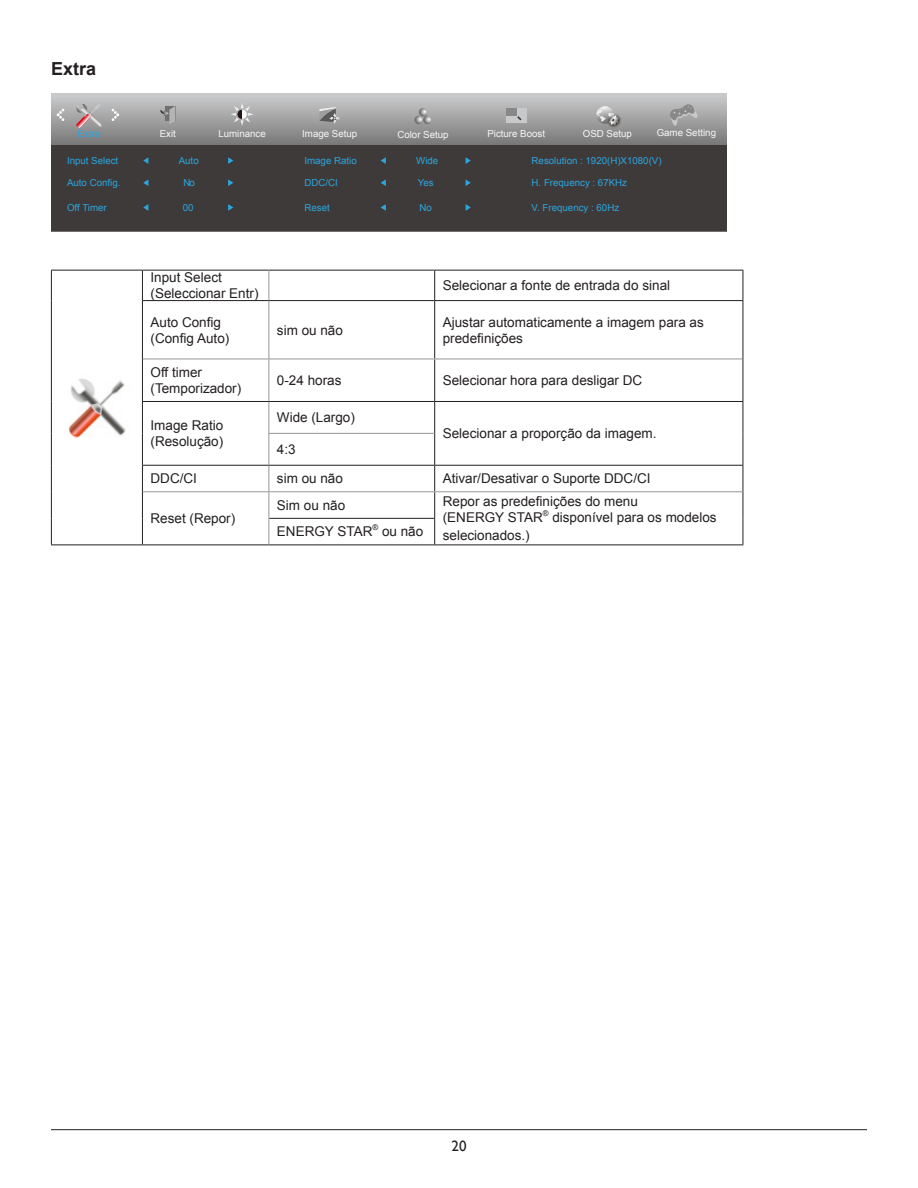
<style>
.page{position:relative;width:918px;height:1188px;background:#fff}
.page>*{position:absolute;margin:0;border:0;box-sizing:border-box;transform-origin:0 0}
.Heading_3{font:700 18px "Arial";color:#231f20}
.t1{font:15px "Gill Sans Alt One WGL";color:#231f20}
.无间隔{font:13.5px/16.2px "Arial";color:#231f20}
.正文_text-1{font:13.5px "Arial";color:#231f20}
.t2{font:9.75px "Arial";color:#2ca6e0}
.t3{font:9.75px "Arial";color:#f7f7f7}
.无间隔-2{font:7.8px "Arial";color:#231f20}
</style>
<div class="page">
<hr style="left:51px;top:1129px;width:816px;height:1px;background:#231f20">
<svg style="left:51px;top:94px;width:675px;height:51px;background:#a0a0a1"></svg>
<div style="left:51px;top:145px;width:675px;height:86px;background:#3e3a39"></div>
<svg style="left:57px;top:109px;width:7px;height:12px"></svg>
<svg style="left:111px;top:109px;width:8px;height:12px"></svg>
<div style="left:506px;top:108px;width:21px;height:15px;background:#c8c9ca"></div>
<div style="left:506px;top:108px;width:10px;height:7px;background:#888"></div>
<img style="left:606px;top:112px;width:17px;height:18px">
<svg style="left:596px;top:106px;width:23px;height:19px"></svg>
<svg style="left:160px;top:106px;width:15px;height:19px"></svg>
<svg style="left:230px;top:103px;width:24px;height:23px"></svg>
<svg style="left:319px;top:107px;width:21px;height:17px"></svg>
<svg style="left:414px;top:108px;width:18px;height:16px"></svg>
<svg style="left:143px;top:204px;width:5px;height:7px"></svg>
<svg style="left:228px;top:204px;width:5px;height:7px"></svg>
<svg style="left:143px;top:157px;width:5px;height:7px"></svg>
<svg style="left:228px;top:157px;width:5px;height:7px"></svg>
<svg style="left:143px;top:180px;width:5px;height:6px"></svg>
<svg style="left:228px;top:179px;width:5px;height:7px"></svg>
<svg style="left:381px;top:204px;width:5px;height:7px"></svg>
<svg style="left:466px;top:204px;width:5px;height:7px"></svg>
<svg style="left:381px;top:157px;width:5px;height:7px"></svg>
<svg style="left:466px;top:157px;width:5px;height:7px"></svg>
<svg style="left:381px;top:179px;width:5px;height:7px"></svg>
<svg style="left:466px;top:179px;width:5px;height:7px"></svg>
<svg style="left:75px;top:103px;width:29px;height:25px"></svg>
<svg style="left:670px;top:104px;width:27px;height:22px"></svg>
<hr style="left:51px;top:270px;width:91px;height:1px;background:#231f20">
<hr style="left:51px;top:271px;width:1px;height:30px;background:#231f20">
<hr style="left:142px;top:270px;width:127px;height:1px;background:#231f20">
<svg style="left:142px;top:271px;width:1px;height:29px"></svg>
<hr style="left:269px;top:270px;width:166px;height:1px;background:#231f20">
<hr style="left:435px;top:270px;width:308px;height:1px;background:#231f20">
<svg style="left:434px;top:271px;width:1px;height:29px"></svg>
<svg style="left:743px;top:271px;width:1px;height:29px"></svg>
<hr style="left:51px;top:301px;width:1px;height:58px;background:#231f20">
<hr style="left:142px;top:300px;width:127px;height:1px;background:#231f20">
<hr style="left:142px;top:301px;width:1px;height:58px;background:#231f20">
<hr style="left:269px;top:300px;width:166px;height:1px;background:#231f20">
<hr style="left:435px;top:300px;width:308px;height:1px;background:#231f20">
<hr style="left:434px;top:301px;width:1px;height:58px;background:#231f20">
<hr style="left:743px;top:301px;width:1px;height:58px;background:#231f20">
<hr style="left:51px;top:359px;width:1px;height:42px;background:#231f20">
<hr style="left:142px;top:359px;width:1px;height:42px;background:#231f20">
<hr style="left:434px;top:359px;width:1px;height:42px;background:#231f20">
<hr style="left:743px;top:359px;width:1px;height:42px;background:#231f20">
<hr style="left:51px;top:401px;width:1px;height:32px;background:#231f20">
<hr style="left:142px;top:401px;width:127px;height:1px;background:#231f20">
<hr style="left:142px;top:402px;width:1px;height:31px;background:#231f20">
<hr style="left:269px;top:401px;width:166px;height:1px;background:#231f20">
<hr style="left:435px;top:401px;width:308px;height:1px;background:#231f20">
<hr style="left:434px;top:402px;width:1px;height:31px;background:#231f20">
<hr style="left:743px;top:402px;width:1px;height:31px;background:#231f20">
<hr style="left:51px;top:433px;width:1px;height:32px;background:#231f20">
<hr style="left:142px;top:433px;width:1px;height:32px;background:#231f20">
<hr style="left:434px;top:433px;width:1px;height:32px;background:#231f20">
<hr style="left:743px;top:433px;width:1px;height:32px;background:#231f20">
<hr style="left:142px;top:465px;width:127px;height:1px;background:#231f20">
<hr style="left:269px;top:465px;width:166px;height:1px;background:#231f20">
<hr style="left:435px;top:465px;width:308px;height:1px;background:#231f20">
<svg style="left:51px;top:465px;width:1px;height:80px"></svg>
<svg style="left:142px;top:466px;width:1px;height:79px"></svg>
<hr style="left:269px;top:518px;width:166px;height:1px;background:#231f20">
<svg style="left:434px;top:466px;width:1px;height:79px"></svg>
<svg style="left:743px;top:466px;width:1px;height:79px"></svg>
<hr style="left:51px;top:545px;width:91px;height:1px;background:#231f20">
<hr style="left:142px;top:545px;width:127px;height:1px;background:#231f20">
<hr style="left:269px;top:545px;width:166px;height:1px;background:#231f20">
<hr style="left:435px;top:545px;width:308px;height:1px;background:#231f20">
<svg style="left:268px;top:271px;width:1px;height:29px"></svg>
<hr style="left:268px;top:301px;width:1px;height:58px;background:#939598">
<hr style="left:143px;top:359px;width:126px;height:1px;background:#939598">
<hr style="left:269px;top:359px;width:166px;height:1px;background:#939598">
<hr style="left:268px;top:359px;width:1px;height:42px;background:#939598">
<hr style="left:435px;top:359px;width:308px;height:1px;background:#939598">
<hr style="left:268px;top:402px;width:1px;height:31px;background:#939598">
<hr style="left:268px;top:433px;width:166px;height:1px;background:#939598">
<hr style="left:268px;top:434px;width:1px;height:31px;background:#939598">
<hr style="left:143px;top:491px;width:126px;height:1px;background:#939598">
<hr style="left:269px;top:491px;width:166px;height:1px;background:#939598">
<hr style="left:435px;top:491px;width:308px;height:1px;background:#939598">
<svg style="left:268px;top:466px;width:1px;height:79px"></svg>
<img style="left:68px;top:378px;width:58px;height:60px">
<p class="Heading_3" style="left:51px;top:57px;width:47px">Extra</p>
<p class="t2" style="left:78px;top:127px;width:24px">Extra</p>
<p class="t3" style="left:657px;top:126px;width:61px">Game Setting</p>
<p class="t3" style="left:160px;top:127px;width:18px">Exit</p>
<p class="t3" style="left:218px;top:127px;width:49px">Luminance</p>
<p class="t3" style="left:302px;top:127px;width:57px">Image Setup</p>
<p class="t3" style="left:397px;top:128px;width:53px">Color Setup</p>
<p class="t3" style="left:487px;top:127px;width:59px">Picture Boost</p>
<p class="t3" style="left:583px;top:127px;width:51px">OSD Setup</p>
<p class="t2" style="left:67px;top:154px;width:53px">Input Select</p>
<p class="t2" style="left:179px;top:154px;width:21px">Auto</p>
<p class="t2" style="left:67px;top:176px;width:55px">Auto Config.</p>
<p class="t2" style="left:183px;top:176px;width:13px">No</p>
<p class="t2" style="left:67px;top:201px;width:41px">Off Timer</p>
<p class="t2" style="left:183px;top:201px;width:12px">00</p>
<p class="t2" style="left:304px;top:154px;width:54px">Image Ratio</p>
<p class="t2" style="left:416px;top:154px;width:24px">Wide</p>
<p class="t2" style="left:304px;top:176px;width:35px">DDC/CI</p>
<p class="t2" style="left:418px;top:176px;width:17px">Yes</p>
<p class="t2" style="left:304px;top:201px;width:27px">Reset</p>
<p class="t2" style="left:420px;top:201px;width:14px">No</p>
<p class="t2" style="left:532px;top:154px;width:132px">Resolution : 1920(H)X1080(V)</p>
<p class="t2" style="left:532px;top:176px;width:97px">H. Frequency : 67KHz</p>
<p class="t2" style="left:532px;top:201px;width:89px">V. Frequency : 60Hz</p>
<p class="无间隔" style="left:151px;top:269px;width:110px">Input Select (Seleccionar Entr)</p>
<p class="正文_text-1" style="left:443px;top:277px;width:229px">Selecionar a fonte de entrada do sinal</p>
<p class="无间隔" style="left:151px;top:314px;width:80px">Auto Config (Config Auto)</p>
<p class="无间隔" style="left:277px;top:322px;width:68px">sim ou não</p>
<p class="无间隔" style="left:443px;top:314px;width:263px">Ajustar automaticamente a imagem para as predefinições</p>
<p class="无间隔" style="left:151px;top:364px;width:92px">Off timer (Temporizador)</p>
<p class="无间隔" style="left:277px;top:372px;width:66px">0-24 horas</p>
<p class="无间隔" style="left:443px;top:372px;width:201px">Selecionar hora para desligar DC</p>
<p class="无间隔" style="left:151px;top:417px;width:74px">Image Ratio (Resolução)</p>
<p class="无间隔" style="left:277px;top:410px;width:80px">Wide (Largo)</p>
<p class="无间隔" style="left:443px;top:425px;width:215px">Selecionar a proporção da imagem.</p>
<p class="正文_text-1" style="left:277px;top:441px;width:20px">4:3</p>
<p class="无间隔" style="left:151px;top:471px;width:48px">DDC/CI</p>
<p class="无间隔" style="left:277px;top:471px;width:68px">sim ou não</p>
<p class="无间隔" style="left:443px;top:471px;width:209px">Ativar/Desativar o Suporte DDC/CI</p>
<p class="无间隔" style="left:151px;top:510px;width:86px">Reset (Repor)</p>
<p class="无间隔" style="left:277px;top:497px;width:70px">Sim ou não</p>
<p class="无间隔" style="left:443px;top:493px;width:197px">Repor as predefinições do menu</p>
<p class="无间隔" style="left:443px;top:510px;width:102px">(ENERGY STAR</p>
<p class="无间隔-2" style="left:543px;top:508px;width:7px">®</p>
<p class="无间隔" style="left:552px;top:510px;width:166px">disponível para os modelos</p>
<p class="无间隔" style="left:277px;top:524px;width:97px">ENERGY STAR</p>
<p class="无间隔" style="left:443px;top:528px;width:89px">selecionados.)</p>
<p class="无间隔-2" style="left:372px;top:522px;width:7px">®</p>
<p class="无间隔" style="left:382px;top:524px;width:43px">ou não</p>
<p class="t1" style="left:452px;top:1135px;width:16px">20</p>
</div>
